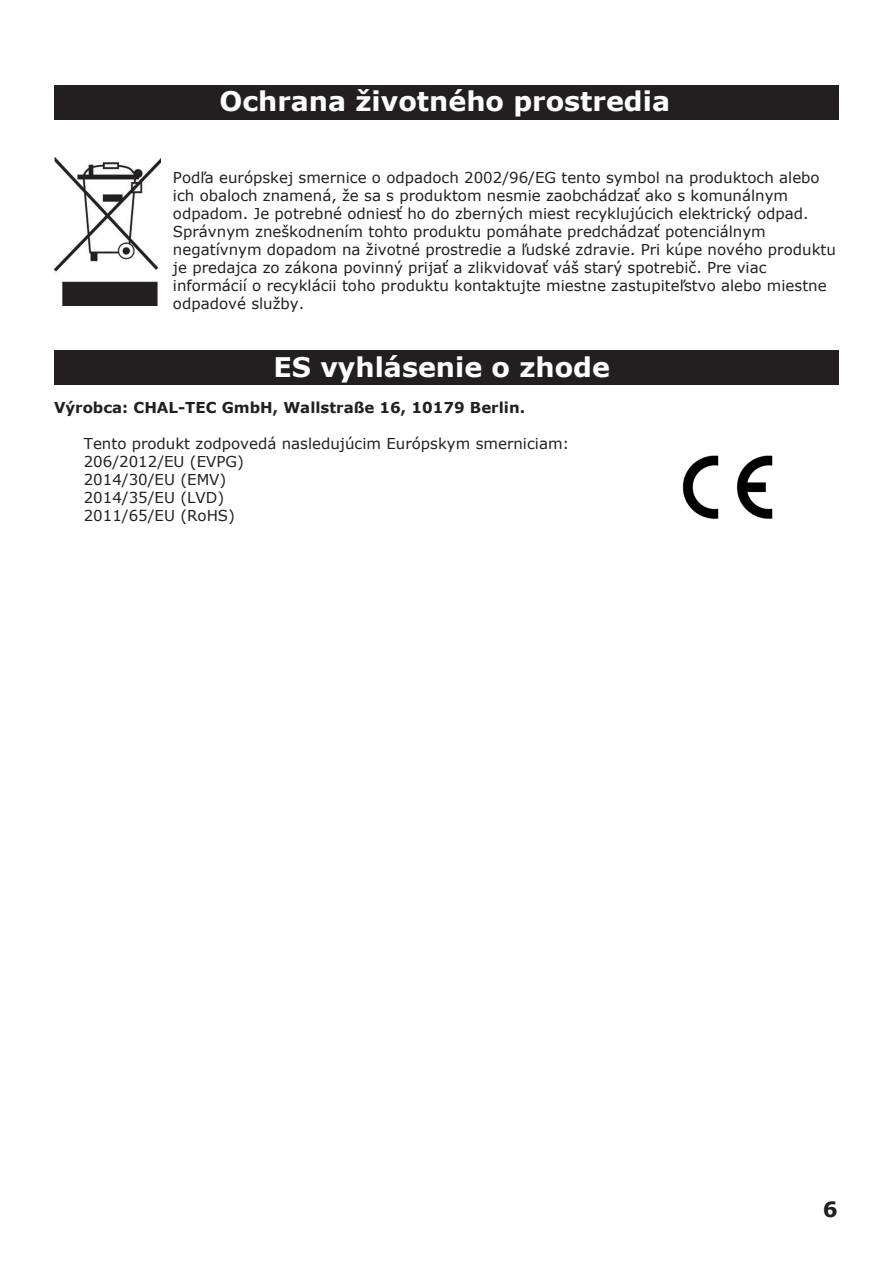
<style>
.page{position:relative;width:893px;height:1263px;background:#fff}
.page>*{position:absolute;margin:0;border:0;box-sizing:border-box;transform-origin:0 0}
.t1{font:700 27px "Verdana";color:#fff}
.t2{font:700 21px "Verdana";color:#231f20}
.t3{font:15px/18px "Verdana";color:#231f20}
.t4{font:700 15px "Verdana";color:#231f20}
</style>
<div class="page">
<div style="left:54px;top:351px;width:785px;height:34px;background:#231f20"></div>
<div style="left:54px;top:85px;width:785px;height:34px;background:#231f20"></div>
<img style="left:54px;top:158px;width:106px;height:148px">
<img style="left:682px;top:455px;width:91px;height:64px">
<h1 class="t1" style="left:219px;top:82px;width:452px">Ochrana životného prostredia</h1>
<p class="t3" style="left:173px;top:168px;width:664px">Podľa európskej smernice o odpadoch 2002/96/EG tento symbol na produktoch alebo ich obaloch znamená, že sa s produktom nesmie zaobchádzať ako s komunálnym odpadom. Je potrebné odniesť ho do zberných miest recyklujúcich elektrický odpad.<br>Správnym zneškodnením tohto produktu pomáhate predchádzať potenciálnym negatívnym dopadom na životné prostredie a ľudské zdravie. Pri kúpe nového produktu je predajca zo zákona povinný prijať a zlikvidovať váš starý spotrebič. Pre viac informácií o recyklácii toho produktu kontaktujte miestne zastupiteľstvo alebo miestne odpadové služby.</p>
<h1 class="t1" style="left:274px;top:348px;width:338px">ES vyhlásenie o zhode</h1>
<p class="t4" style="left:54px;top:397px;width:473px">Výrobca: CHAL-TEC GmbH, Wallstraße 16, 10179 Berlin.</p>
<p class="t3" style="left:84px;top:435px;width:487px">Tento produkt zodpovedá nasledujúcim Európskym smerniciam:<br>206/2012/EU (EVPG)<br>2014/30/EU (EMV)<br>2014/35/EU (LVD)<br>2011/65/EU (RoHS)</p>
<h2 class="t2" style="left:823px;top:1194px;width:16px">6</h2>
</div>
